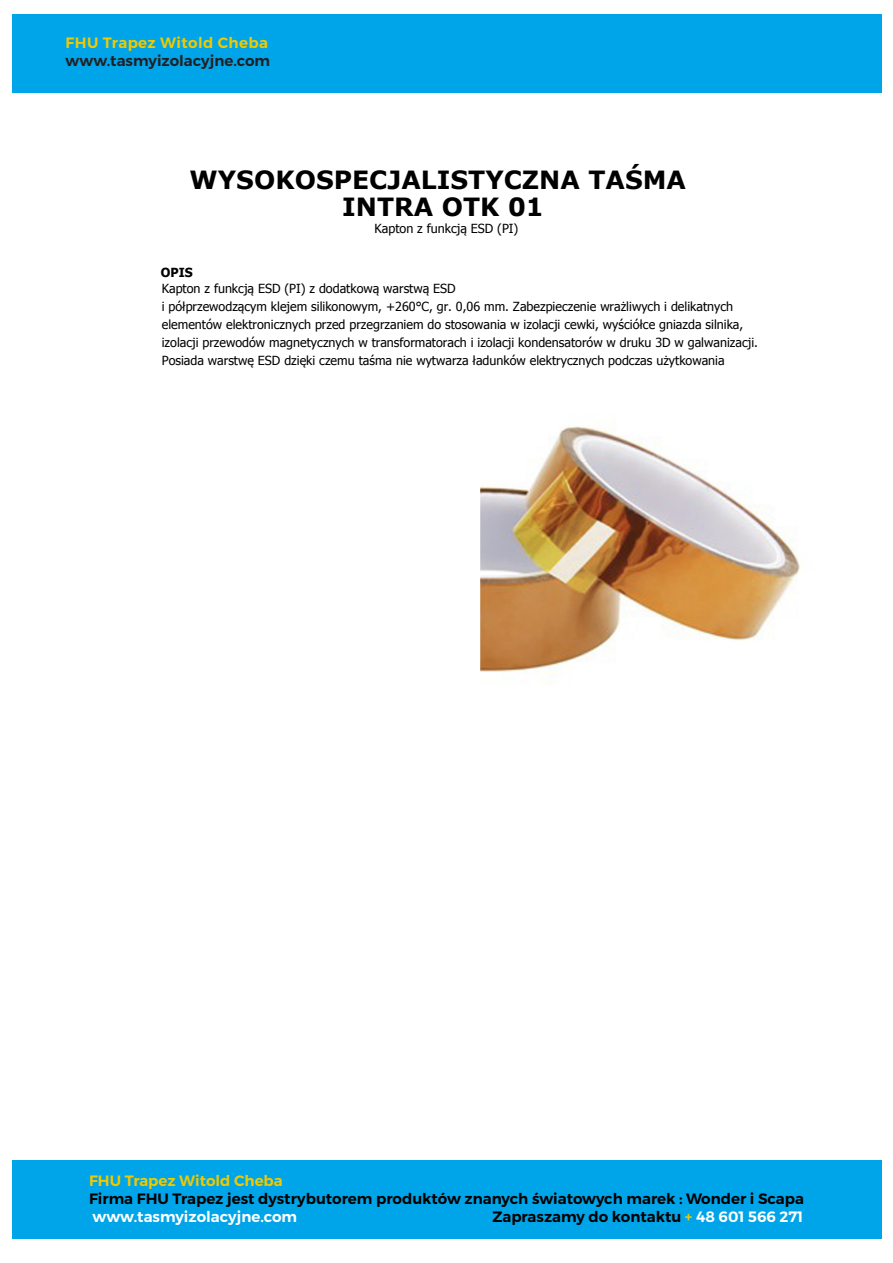
<style>
.page{position:relative;width:893px;height:1263px;background:#fff}
.page>*{position:absolute;margin:0;border:0;box-sizing:border-box;transform-origin:0 0}
.t1{font:700 25.05px "Verdana";color:#000}
.t2{font:600 15px "Montserrat";color:#000}
.t3{font:600 15px "Montserrat";color:#fff}
.t4{font:600 15px "Montserrat";color:#212125}
.t5{font:600 15px "Montserrat";color:#f0c900}
.t6{font:600 15px "Montserrat";letter-spacing:.025em;color:#f0c900}
.t7{font:12.6px/18px "Tahoma";color:#000}
.t8{font:700 12.6px "Tahoma";color:#000}
.s1{color:#f0c900}
.s2{color:#fff}
</style>
<div class="page">
<div style="left:12px;top:1160px;width:869px;height:78px;background:#00a4e8"></div>
<div style="left:12px;top:14px;width:869px;height:78px;background:#00a4e8"></div>
<img style="left:480px;top:420px;width:320px;height:254px">
<p class="t6" style="left:66px;top:34px;width:204px">FHU Trapez Witold Cheba</p>
<p class="t4" style="left:66px;top:52px;width:206px">www.tasmyizolacyjne.com</p>
<h1 class="t1" style="left:190px;top:163px;width:498px">WYSOKOSPECJALISTYCZNA TAŚMA</h1>
<h1 class="t1" style="left:342px;top:189px;width:203px">INTRA OTK 01</h1>
<p class="t7" style="left:375px;top:219px;width:145px">Kapton z funkcją ESD (PI)</p>
<p class="t8" style="left:161px;top:264px;width:33px">OPIS</p>
<p class="t7" style="left:162px;top:279px;width:598px">Kapton z funkcją ESD (PI) z dodatkową warstwą ESD<br>i półprzewodzącym klejem silikonowym, +260°C, gr. 0,06 mm. Zabezpieczenie wrażliwych i delikatnych elementów elektronicznych przed przegrzaniem do stosowania w izolacji cewki, wyściółce gniazda silnika, izolacji przewodów magnetycznych w transformatorach i izolacji kondensatorów w druku 3D w galwanizacji.<br>Posiada warstwę ESD dzięki czemu taśma nie wytwarza ładunków elektrycznych podczas użytkowania</p>
<p class="t5" style="left:89px;top:1172px;width:195px">FHU Trapez Witold Cheba</p>
<p class="t2" style="left:89px;top:1190px;width:716px">Firma FHU Trapez jest dystrybutorem produktów znanych światowych marek : Wonder i Scapa</p>
<p class="t3" style="left:93px;top:1208px;width:206px">www.tasmyizolacyjne.com</p>
<p class="t2" style="left:492px;top:1208px;width:312px">Zapraszamy do kontaktu <span class="s1">+</span> <span class="s2">48 601 566 271</span></p>
</div>
